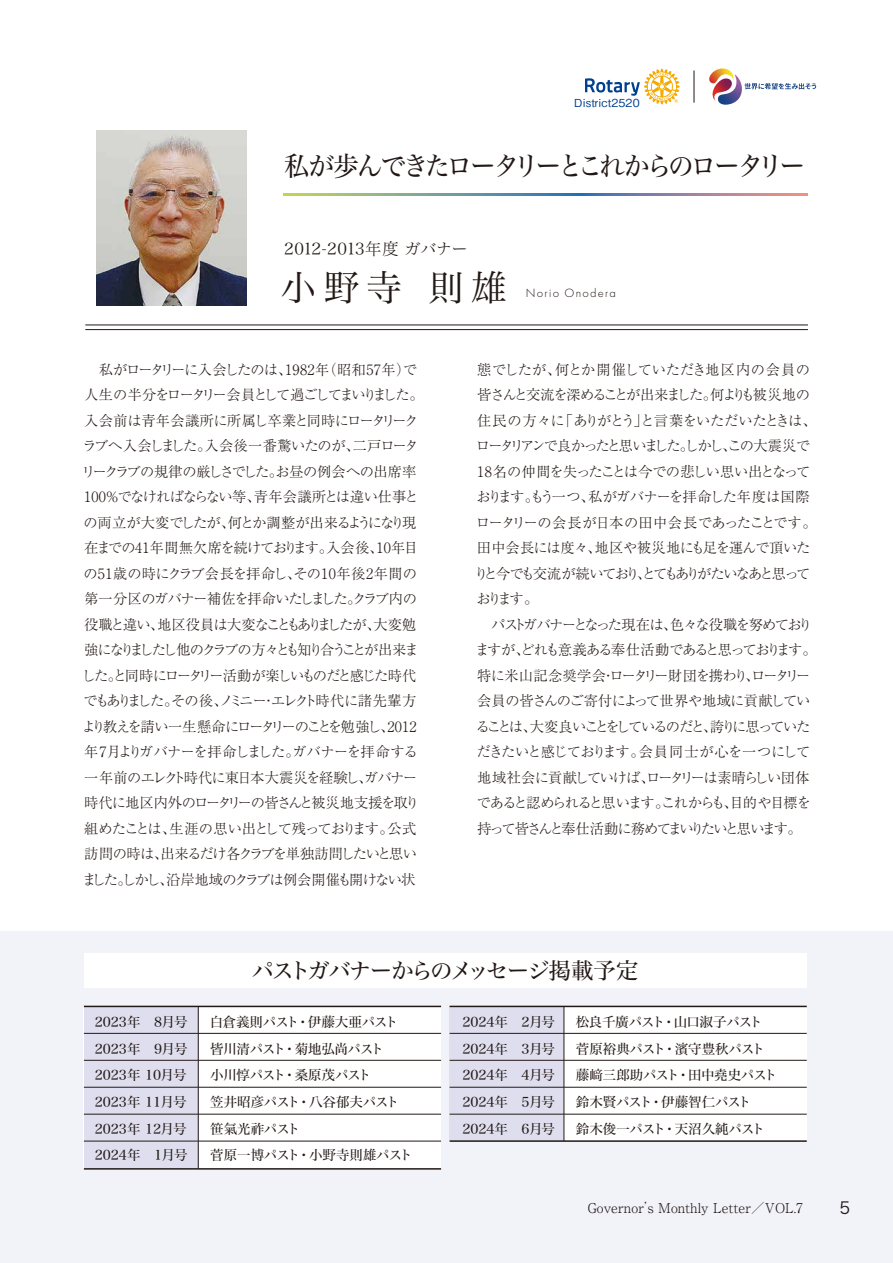
<style>
.page{position:relative;width:893px;height:1263px;background:#fff}
.page>*{position:absolute;margin:0;border:0;box-sizing:border-box;transform-origin:0 0}
.t1{font:35.7px "Hira Min Std W3";color:#221815}
.t2{font:27px "Hira Min Std W4";letter-spacing:-.125em;color:#221815;scale:.95 1}
.t3{font:22.5px "Hira Min Std W4";letter-spacing:-.09em;color:#221815}
.t4{font:16.5px "Hira Min Std W2";letter-spacing:-.035em;color:#221815}
.t5{font:16.5px "Hira Kaku Std N W3";color:#221815}
.t6{font:300 14.25px/25.5px "Ryumin Pro";letter-spacing:-.08em;color:#221815}
.t7{font:13.5px/26.7px "Hira Min Std W4";letter-spacing:-.015em;color:#221815;text-align:justify}
.t8{font:300 13.5px "Ryumin Pro";color:#221815}
.t9{font:300 12.45px "Futura PT";letter-spacing:.1em;color:#221815}
.t10{font:500 11.1px "Gothic BBB Pro";letter-spacing:.01em;color:#004090}
</style>
<div class="page">
<div style="left:0;top:931px;width:893px;height:332px;background:#f2f3f9"></div>
<div style="left:84px;top:1006px;width:357px;height:163px;background:#fff"></div>
<div style="left:84px;top:1006px;width:115px;height:163px;background:#dedeee"></div>
<hr style="left:198px;top:1006px;width:1px;height:163px;background:#221815">
<hr style="left:84px;top:1006px;width:357px;height:1px;background:#221815">
<hr style="left:84px;top:1033px;width:357px;height:1px;background:#221815">
<hr style="left:84px;top:1060px;width:357px;height:1px;background:#221815">
<hr style="left:84px;top:1087px;width:357px;height:1px;background:#221815">
<hr style="left:84px;top:1114px;width:357px;height:1px;background:#221815">
<hr style="left:84px;top:1141px;width:357px;height:1px;background:#221815">
<div style="left:450px;top:1006px;width:357px;height:135px;background:#fff"></div>
<div style="left:450px;top:1006px;width:114px;height:135px;background:#dedeee"></div>
<hr style="left:564px;top:1006px;width:1px;height:135px;background:#221815">
<hr style="left:450px;top:1006px;width:357px;height:1px;background:#221815">
<hr style="left:450px;top:1033px;width:357px;height:1px;background:#221815">
<hr style="left:450px;top:1060px;width:357px;height:1px;background:#221815">
<hr style="left:450px;top:1087px;width:357px;height:1px;background:#221815">
<hr style="left:450px;top:1114px;width:357px;height:1px;background:#221815">
<hr style="left:450px;top:1140px;width:357px;height:2px;background:#221815">
<hr style="left:84px;top:1168px;width:357px;height:1px;background:#221815">
<div style="left:84px;top:954px;width:723px;height:34px;background:#fff"></div>
<hr style="left:85px;top:329px;width:723px;height:1px;background:#221815">
<hr style="left:85px;top:325px;width:723px;height:1px;background:#221815">
<img style="left:97px;top:130px;width:150px;height:176px">
<svg style="left:284px;top:193px;width:523px;height:3px;background:#869697"></svg>
<svg style="left:709px;top:68px;width:107px;height:37px"></svg>
<hr style="left:694px;top:70px;width:1px;height:33px;background:#221815">
<svg style="left:585px;top:69px;width:95px;height:35px"></svg>
<p class="t10" style="left:574px;top:94px;width:67px">District2520</p>
<h2 class="t2" style="left:284px;top:146px;width:550px">私が歩んできたロータリーとこれからのロータリー</h2>
<p class="t4" style="left:284px;top:237px;width:185px">2012-2013年度 ガバナー</p>
<h1 class="t1" style="left:281px;top:262px;width:228px">小野寺 則雄</h1>
<p class="t9" style="left:526px;top:286px;width:92px">Norio Onodera</p>
<p class="t6" style="left:81px;top:356px;width:344px">　私がロータリーに入会したのは、1982年（昭和57年）で人生の半分をロータリー会員として過ごしてまいりました。入会前は青年会議所に所属し卒業と同時にロータリークラブへ入会しました。入会後一番驚いたのが、二戸ロータリークラブの規律の厳しさでした。お昼の例会への出席率<br>100％でなければならない等、青年会議所とは違い仕事との両立が大変でしたが、何とか調整が出来るようになり現在までの41年間無欠席を続けております。入会後、10年目の51歳の時にクラブ会長を拝命し、その10年後2年間の第一分区のガバナー補佐を拝命いたしました。クラブ内の役職と違い、地区役員は大変なこともありましたが、大変勉強になりましたし他のクラブの方々とも知り合うことが出来ました。と同時にロータリー活動が楽しいものだと感じた時代でもありました。その後、ノミニー・エレクト時代に諸先輩方より教えを請い一生懸命にロータリーのことを勉強し、2012年7月よりガバナーを拝命しました。ガバナーを拝命する一年前のエレクト時代に東日本大震災を経験し、ガバナー時代に地区内外のロータリーの皆さんと被災地支援を取り組めたことは、生涯の思い出として残っております。公式訪問の時は、出来るだけ各クラブを単独訪問したいと思いました。しかし、沿岸地域のクラブは例会開催も開けない状</p>
<p class="t6" style="left:474px;top:355px;width:344px">態でしたが、何とか開催していただき地区内の会員の皆さんと交流を深めることが出来ました。何よりも被災地の住民の方々に「ありがとう」と言葉をいただいたときは、ロータリアンで良かったと思いました。しかし、この大震災で<br>18名の仲間を失ったことは今での悲しい思い出となっております。もう一つ、私がガバナーを拝命した年度は国際ロータリーの会長が日本の田中会長であったことです。田中会長には度々、地区や被災地にも足を運んで頂いたりと今でも交流が続いており、とてもありがたいなあと思っております。<br>　パストガバナーとなった現在は、色々な役職を努めておりますが、どれも意義ある奉仕活動であると思っております。特に米山記念奨学会・ロータリー財団を携わり、ロータリー会員の皆さんのご寄付によって世界や地域に貢献していることは、大変良いことをしているのだと、誇りに思っていただきたいと感じております。会員同士が心を一つにして地域社会に貢献していけば、ロータリーは素晴らしい団体であると認められると思います。これからも、目的や目標を持って皆さんと奉仕活動に務めてまいりたいと思います。</p>
<h3 class="t3" style="left:252px;top:955px;width:388px">パストガバナーからのメッセージ掲載予定</h3>
<p class="t7" style="left:95px;top:1008px;width:94px">2023年 8月号2023年 9月号2023年 10月号2023年 11月号2023年 12月号2024年 1月号</p>
<p class="t7" style="left:210px;top:1008px;width:205px;text-align:left">白倉義則パスト・伊藤大亜パスト　皆川清パスト・菊地弘尚パスト　　小川惇パスト・桑原茂パスト　　笠井昭彦パスト・八谷郁夫パスト笹氣光祚パスト<br>菅原一博パスト・小野寺則雄パスト</p>
<p class="t7" style="left:462px;top:1008px;width:94px">2024年 2月号2024年 3月号2024年 4月号2024年 5月号2024年 6月号</p>
<p class="t7" style="left:576px;top:1008px;width:203px;text-align:left">松良千廣パスト・山口淑子パスト菅原裕典パスト・濱守豊秋パスト藤﨑三郎助パスト・田中堯史パスト鈴木賢パスト・伊藤智仁パスト<br>鈴木俊一パスト・天沼久純パスト</p>
<p class="t8" style="left:588px;top:1197px;width:217px">Governor’s Monthly Letter／VOL.7</p>
<p class="t5" style="left:840px;top:1195px;width:12px">5</p>
</div>
